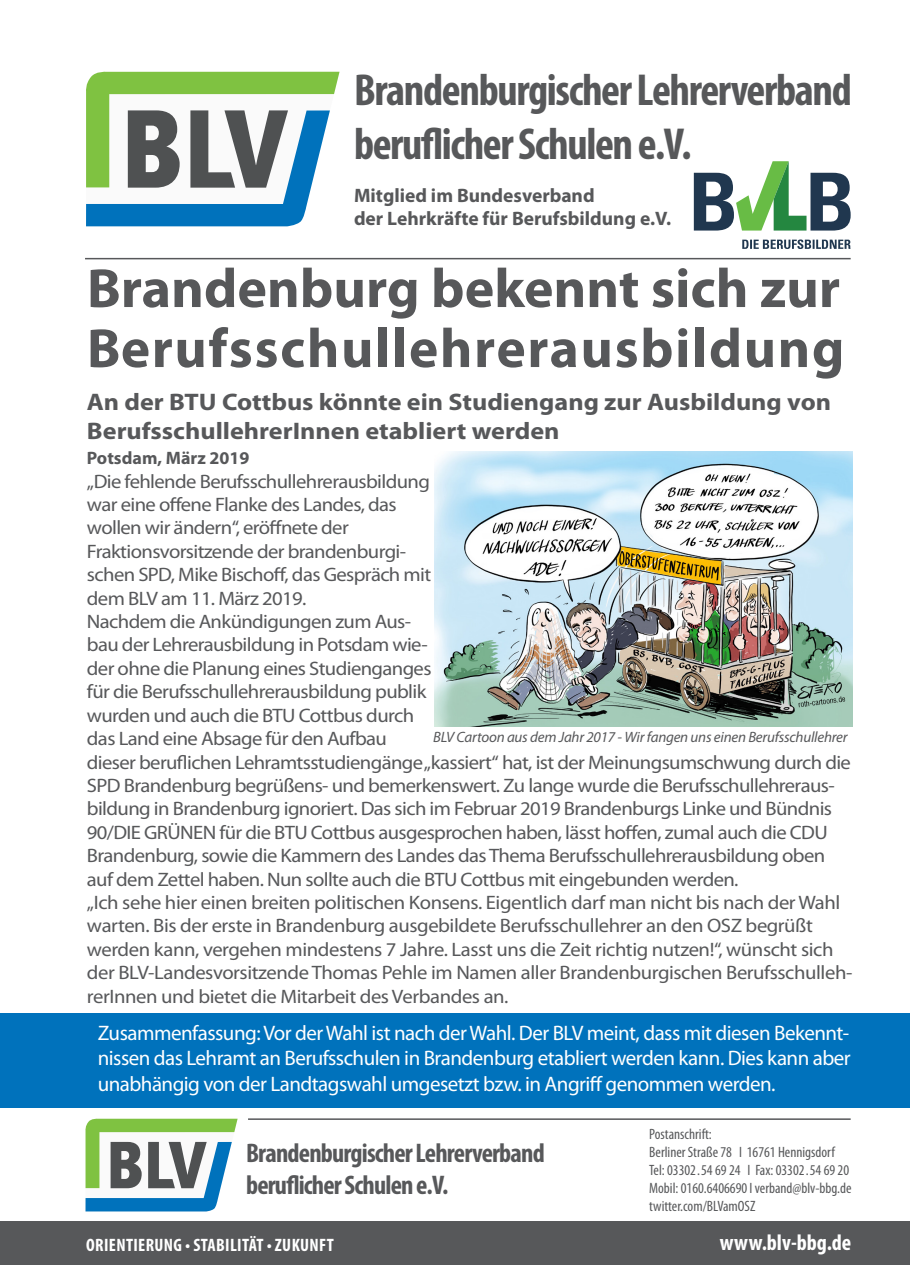
<style>
.page{position:relative;width:910px;height:1280px;background:#fff}
.page>*{position:absolute;margin:0;border:0;box-sizing:border-box;transform-origin:0 0}
.t1{font:700 55.5px/60px "Myriad Pro";letter-spacing:.02em;color:#57585a}
.t2{font:700 condensed 45px/54px "Myriad Pro";letter-spacing:-.03em;color:#57585a}
.t3{font:700 condensed 27px/32.4px "Myriad Pro";letter-spacing:-.03em;color:#57585a}
.t4{font:700 24px/28.8px "Myriad Pro";color:#57585a;scale:1.09 1}
.t5{font:700 condensed 22.5px "Myriad Pro";color:#fff}
.t6{font:21px/25.2px "Myriad Pro";letter-spacing:-.025em;color:#fff;text-align:justify}
.t7{font:19.5px/23.4px "Myriad Pro";letter-spacing:-.03em;color:#57585a;scale:1.06 1}
.t8{font:700 19.5px/23.4px "Myriad Pro";color:#57585a}
.t9{font:700 condensed 18px "Myriad Pro";letter-spacing:.02em;color:#fff}
.t10{font:700 18px "Myriad Pro";color:#57585a}
.t11{font:condensed 15px/18px "Myriad Pro";color:#57585a}
.t12{font:italic 15px "Myriad Pro";letter-spacing:-.015em;color:#57585a}
</style>
<div class="page">
<hr style="left:248px;top:1118px;width:603px;height:2px;background:#57585a">
<hr style="left:85px;top:258px;width:766px;height:1px;background:#57585a">
<svg style="left:86px;top:71px;width:254px;height:155px"></svg>
<svg style="left:742px;top:239px;width:108px;height:10px"></svg>
<svg style="left:694px;top:161px;width:157px;height:70px"></svg>
<div style="left:0;top:1221px;width:910px;height:44px;background:#57585a"></div>
<svg style="left:85px;top:1118px;width:153px;height:93px"></svg>
<div style="left:0;top:1013px;width:910px;height:95px;background:#0072bc"></div>
<img style="left:434px;top:452px;width:418px;height:275px">
<h2 class="t2" style="left:354px;top:62px;width:499px">Brandenburgischer Lehrerverband beruflicher Schulen e.V.</h2>
<p class="t8" style="left:354px;top:183px;width:319px">Mitglied im Bundesverband<br>der Lehrkräfte für Berufsbildung e.V.</p>
<h1 class="t1" style="left:87px;top:256px;width:759px">Brandenburg bekennt sich zur<br>Berufsschullehrerausbildung</h1>
<p class="t4" style="left:87px;top:387px;width:684px">An der BTU Cottbus könnte ein Studiengang zur Ausbildung von<br>BerufsschullehrerInnen etabliert werden</p>
<p class="t10" style="left:87px;top:446px;width:164px">Potsdam, März 2019</p>
<p class="t7" style="left:87px;top:469px;width:724px">„Die fehlende Berufsschullehrerausbildung<br>war eine offene Flanke des Landes, das<br>wollen wir ändern“, eröffnete der<br>Fraktionsvorsitzende der brandenburgi-<br>schen SPD, Mike Bischoff, das Gespräch mit<br>dem BLV am 11. März 2019.<br>Nachdem die Ankündigungen zum Aus-<br>bau der Lehrerausbildung in Potsdam wie-<br>der ohne die Planung eines Studienganges<br>für die Berufsschullehrerausbildung publik<br>wurden und auch die BTU Cottbus durch<br>das Land eine Absage für den Aufbau<br>dieser beruflichen Lehramtsstudiengänge „kassiert“ hat, ist der Meinungsumschwung durch die SPD Brandenburg begrüßens- und bemerkenswert. Zu lange wurde die Berufsschullehreraus&shy;bildung in Brandenburg ignoriert. Das sich im Februar 2019 Brandenburgs Linke und Bündnis 90/DIE GRÜNEN für die BTU Cottbus ausgesprochen haben, lässt hoffen, zumal auch die CDU Brandenburg, sowie die Kammern des Landes das Thema Berufsschullehrerausbildung oben auf dem Zettel haben. Nun sollte auch die BTU Cottbus mit eingebunden werden.<br>„Ich sehe hier einen breiten politischen Konsens. Eigentlich darf man nicht bis nach der Wahl warten. Bis der erste in Brandenburg ausgebildete Berufsschullehrer an den OSZ begrüßt werden kann, vergehen mindestens 7 Jahre. Lasst uns die Zeit richtig nutzen!“, wünscht sich der BLV-Landesvorsitzende Thomas Pehle im Namen aller Brandenburgischen Berufsschulleh&shy;rerInnen und bietet die Mitarbeit des Verbandes an.</p>
<p class="t12" style="left:433px;top:727px;width:416px">BLV Cartoon aus dem Jahr 2017 - Wir fangen uns einen Berufsschullehrer</p>
<p class="t6" style="left:98px;top:1020px;width:754px">Zusammenfassung: Vor der Wahl ist nach der Wahl. Der BLV meint, dass mit diesen Bekennt&shy;nissen das Lehramt an Berufsschulen in Brandenburg etabliert werden kann. Dies kann aber unabhängig von der Landtagswahl umgesetzt bzw. in Angriff genommen werden.</p>
<h3 class="t3" style="left:246px;top:1136px;width:300px">Brandenburgischer Lehrerverband beruflicher Schulen e.V.</h3>
<p class="t11" style="left:649px;top:1125px;width:204px">Postanschrift:<br>Berliner Straße 78 I 16761 Hennigsdorf<br>Tel: 03302.54 69 24 I Fax: 03302.54 69 20<br>Mobil: 0160.6406690 I verband@blv-bbg.de twitter.com/BLVamOSZ</p>
<p class="t9" style="left:86px;top:1234px;width:249px">ORIENTIERUNG • STABILITÄT • ZUKUNFT</p>
<p class="t5" style="left:720px;top:1228px;width:133px">www.blv-bbg.de</p>
</div>
